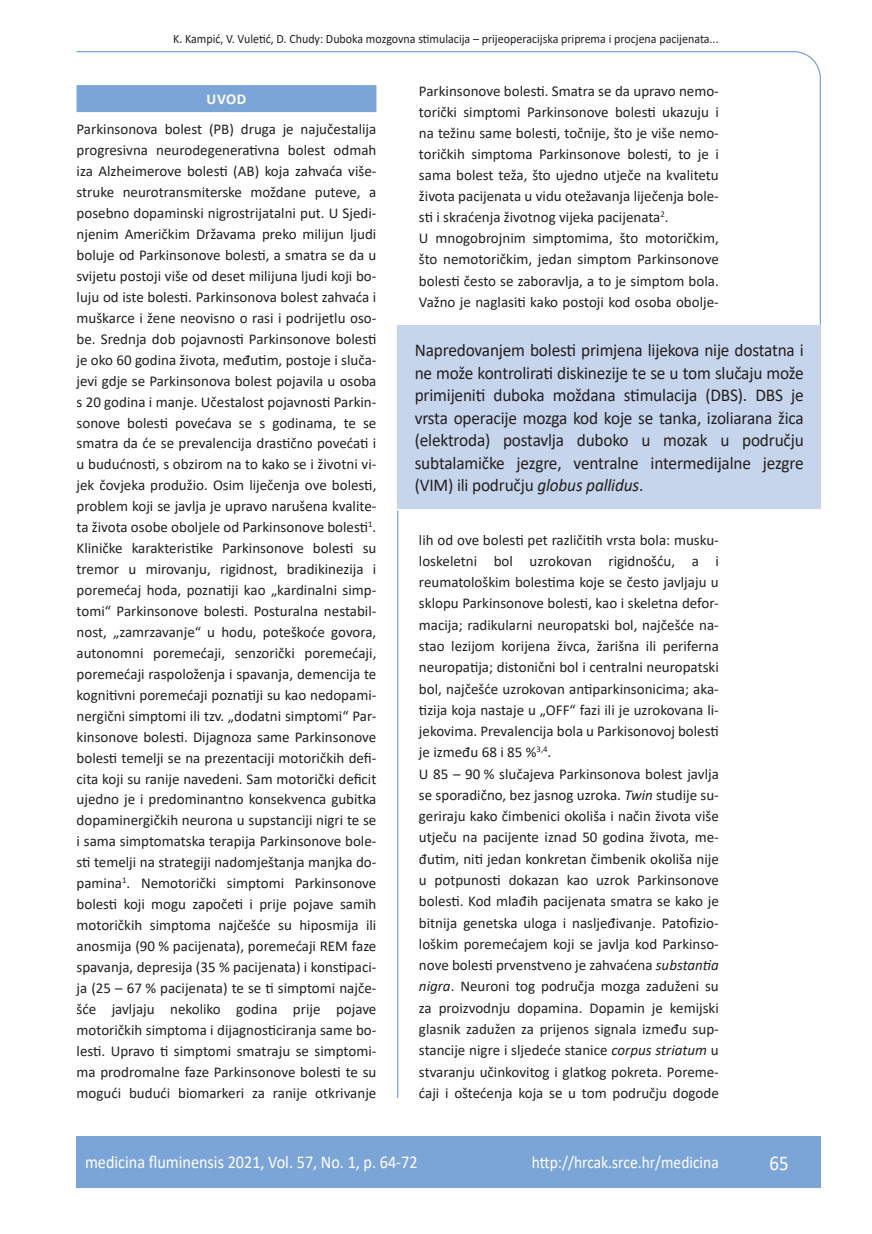
<style>
.page{position:relative;width:872px;height:1234px;background:#fff}
.page>*{position:absolute;margin:0;border:0;box-sizing:border-box;transform-origin:0 0}
.t1{font:21px "Calibri";color:#fff;scale:.9 1}
.anterfile{font:18px/22.5px "Calibri";letter-spacing:-.01em;color:#231f20;text-align:justify;scale:.96 1}
.t2{font:18px "Calibri";color:#fff;scale:.9 1}
.t3{font:17.25px "Calibri";color:#fff;scale:.9 1}
.osnovni_tekst{font:15px/21px "Calibri";color:#231f20;text-align:justify}
.naslov_ruler{font:700 15px "Calibri";color:#fff}
.glava{font:12.75px "Calibri";color:#231f20;scale:.94 1}
.s1{font-style:italic}
</style>
<div class="page">
<svg style="left:76px;top:51px;width:745px;height:275px"></svg>
<hr style="left:397px;top:510px;width:1px;height:587px;background:#7ca5d7">
<div style="left:77px;top:1135px;width:744px;height:51px;background:#7ca5d7"></div>
<div style="left:398px;top:325px;width:423px;height:184px;background:#c6d5ec"></div>
<div style="left:77px;top:85px;width:299px;height:27px;background:#7ca5d7"></div>
<p class="glava" style="left:173px;top:29px;width:582px">K. Kampić, V. Vuletić, D. Chudy: Duboka mozgovna stimulacija – prijeoperacijska priprema i procjena pacijenata...</p>
<p class="naslov_ruler" style="left:207px;top:88px;width:41px">UVOD</p>
<p class="osnovni_tekst" style="left:77px;top:118px;width:301px">Parkinsonova bolest (PB) druga je najučestalija progresivna neurodegenerativna bolest odmah iza Alzheimerove bolesti (AB) koja zahvaća više&shy;struke neurotransmiterske moždane puteve, a posebno dopaminski nigrostrijatalni put. U Sjedi&shy;njenim Američkim Državama preko milijun ljudi boluje od Parkinsonove bolesti, a smatra se da u svijetu postoji više od deset milijuna ljudi koji bo&shy;luju od iste bolesti. Parkinsonova bolest zahvaća i muškarce i žene neovisno o rasi i podrijetlu oso&shy;be. Srednja dob pojavnosti Parkinsonove bolesti je oko 60 godina života, međutim, postoje i sluča&shy;jevi gdje se Parkinsonova bolest pojavila u osoba s 20 godina i manje. Učestalost pojavnosti Parkin&shy;sonove bolesti povećava se s godinama, te se smatra da će se prevalencija drastično povećati i u budućnosti, s obzirom na to kako se i životni vi&shy;jek čovjeka produžio. Osim liječenja ove bolesti, problem koji se javlja je upravo narušena kvalite&shy;ta života osobe oboljele od Parkinsonove bolesti<sup>1</sup>.</p>
<p class="osnovni_tekst" style="left:77px;top:537px;width:301px">Kliničke karakteristike Parkinsonove bolesti su tremor u mirovanju, rigidnost, bradikinezija i poremećaj hoda, poznatiji kao „kardinalni simp&shy;tomi“ Parkinsonove bolesti. Posturalna nestabil&shy;nost, „zamrzavanje“ u hodu, poteškoće govora, autonomni poremećaji, senzorički poremećaji, poremećaji raspoloženja i spavanja, demencija te kognitivni poremećaji poznatiji su kao nedopami&shy;nergični simptomi ili tzv. „dodatni simptomi“ Par&shy;kinsonove bolesti. Dijagnoza same Parkinsonove bolesti temelji se na prezentaciji motoričkih defi&shy;cita koji su ranije navedeni. Sam motorički deficit ujedno je i predominantno konsekvenca gubitka dopaminergičkih neurona u supstanciji nigri te se i sama simptomatska terapija Parkinsonove bole&shy;sti temelji na strategiji nadomještanja manjka do&shy;pamina<sup>1</sup>. Nemotorički simptomi Parkinsonove bolesti koji mogu započeti i prije pojave samih motoričkih simptoma najčešće su hiposmija ili anosmija (90 % pacijenata), poremećaji REM faze spavanja, depresija (35 % pacijenata) i konstipaci&shy;ja (25 – 67 % pacijenata) te se ti simptomi najče&shy;šće javljaju nekoliko godina prije pojave motoričkih simptoma i dijagnosticiranja same bo&shy;lesti. Upravo ti simptomi smatraju se simptomi&shy;ma prodromalne faze Parkinsonove bolesti te su mogući budući biomarkeri za ranije otkrivanje</p>
<p class="osnovni_tekst" style="left:419px;top:80px;width:301px">Parkinsonove bolesti. Smatra se da upravo nemo&shy;torički simptomi Parkinsonove bolesti ukazuju i na težinu same bolesti, točnije, što je više nemo&shy;toričkih simptoma Parkinsonove bolesti, to je i sama bolest teža, što ujedno utječe na kvalitetu života pacijenata u vidu otežavanja liječenja bole&shy;sti i skraćenja životnog vijeka pacijenata<sup>2</sup>.</p>
<p class="osnovni_tekst" style="left:419px;top:227px;width:301px">U mnogobrojnim simptomima, što motoričkim, što nemotoričkim, jedan simptom Parkinsonove bolesti često se zaboravlja, a to je simptom bola.<br>Važno je naglasiti kako postoji kod osoba obolje-</p>
<p class="anterfile" style="left:415px;top:338px;width:407px">Napredovanjem bolesti primjena lijekova nije dostatna i ne može kontrolirati diskinezije te se u tom slučaju može primijeniti duboka moždana stimulacija (DBS). DBS je vrsta operacije mozga kod koje se tanka, izoliarana žica (elektroda) postavlja duboko u mozak u području subtalamičke jezgre, ventralne intermedijalne jezgre (VIM) ili području <span class="s1">globus pallidus</span>.</p>
<p class="osnovni_tekst" style="left:419px;top:528px;width:301px">lih od ove bolesti pet različitih vrsta bola: musku&shy;loskeletni bol uzrokovan rigidnošću, a i reumatološkim bolestima koje se često javljaju u sklopu Parkinsonove bolesti, kao i skeletna defor&shy;macija; radikularni neuropatski bol, najčešće na&shy;stao lezijom korijena živca, žarišna ili periferna neuropatija; distonični bol i centralni neuropatski bol, najčešće uzrokovan antiparkinsonicima; aka&shy;tizija koja nastaje u „OFF“ fazi ili je uzrokovana li&shy;jekovima. Prevalencija bola u Parkisonovoj bolesti je između 68 i 85 %<sup>3,4</sup>.</p>
<p class="osnovni_tekst" style="left:419px;top:762px;width:301px">U 85 – 90 % slučajeva Parkinsonova bolest javlja se sporadično, bez jasnog uzroka. <span class="s1">Twin</span> studije su&shy;geriraju kako čimbenici okoliša i način života više utječu na pacijente iznad 50 godina života, me&shy;đutim, niti jedan konkretan čimbenik okoliša nije u potpunosti dokazan kao uzrok Parkinsonove bolesti. Kod mlađih pacijenata smatra se kako je bitnija genetska uloga i nasljeđivanje. Patofizio&shy;loškim poremećajem koji se javlja kod Parkinso&shy;nove bolesti prvenstveno je zahvaćena <span class="s1">substantia nigra</span>. Neuroni tog područja mozga zaduženi su za proizvodnju dopamina. Dopamin je kemijski glasnik zadužen za prijenos signala između sup&shy;stancije nigre i sljedeće stanice <span class="s1">corpus striatum</span> u stvaranju učinkovitog i glatkog pokreta. Poreme&shy;ćaji i oštećenja koja se u tom području dogode</p>
<p class="t2" style="left:85px;top:1149px;width:371px">medicina fluminensis 2021, Vol. 57, No. 1, p. 64-72</p>
<p class="t3" style="left:532px;top:1150px;width:209px">http://hrcak.srce.hr/medicina</p>
<p class="t1" style="left:769px;top:1147px;width:23px">65</p>
</div>
